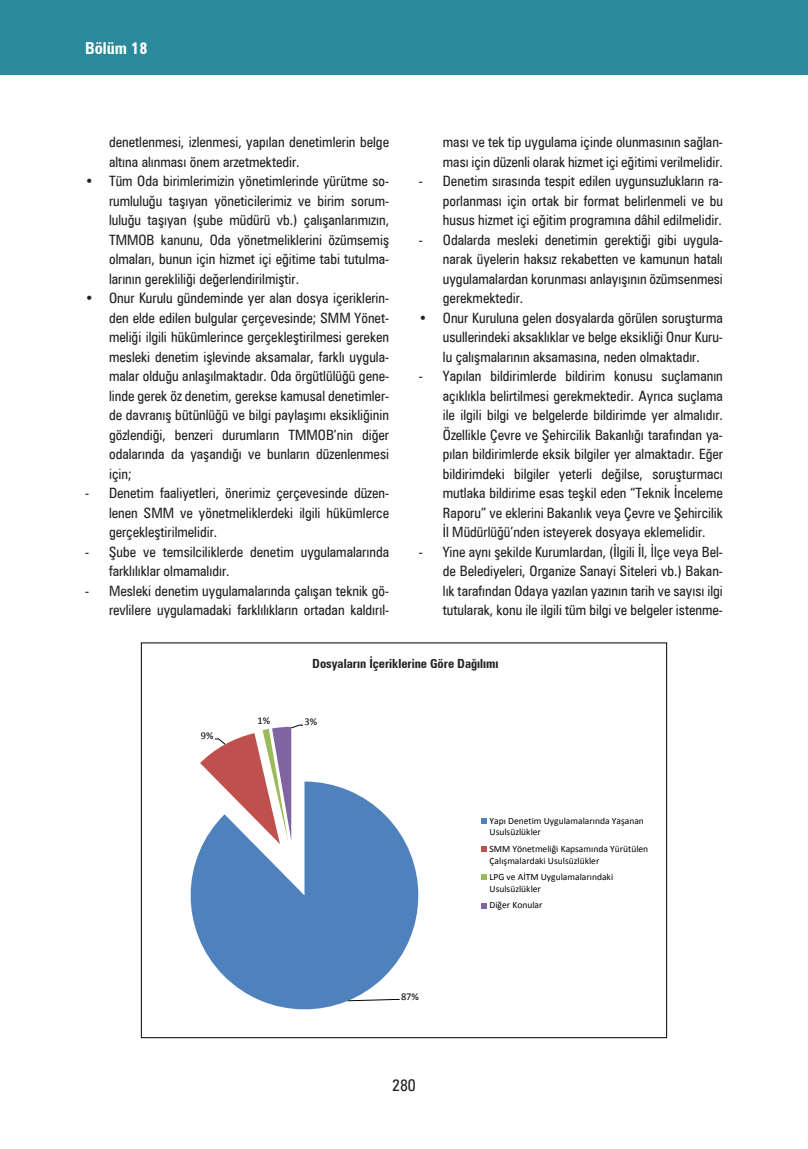
<style>
.page{position:relative;width:808px;height:1149px;background:#fff}
.page>*{position:absolute;margin:0;border:0;box-sizing:border-box;transform-origin:0 0}
.t1{font:700 condensed 16.5px "Zurich BT";color:#fff}
.t2{font:condensed 16.5px "Zurich BT";color:#231f20}
.calismarap_metin{font:condensed 14.25px/19.5px "Zurich BT";color:#231f20;text-align:justify}
._1_1_baslik{font:700 condensed 12.6px "Zurich BT";color:#231f20}
.t3{font:10.35px "Calibri";color:#000}
.t4{font:9.6px/11.7px "Calibri";color:#000}
</style>
<div class="page">
<div style="left:0;top:0;width:808px;height:75px;background:#2a899a"></div>
<svg style="left:140px;top:697px;width:347px;height:340px"></svg>
<p class="t1" style="left:85px;top:38px;width:64px">Bölüm 18</p>
<p class="calismarap_metin" style="left:109px;top:132px;width:281px">denetlenmesi, izlenmesi, yapılan denetimlerin belge altına alınması önem arzetmektedir.</p>
<p class="calismarap_metin" style="left:109px;top:171px;width:282px;text-indent:-24px">• Tüm Oda birimlerimizin yönetimlerinde yürütme so&shy;rumluluğu taşıyan yöneticilerimiz ve birim sorum&shy;luluğu taşıyan (şube müdürü vb.) çalışanlarımızın, TMMOB kanunu, Oda yönetmeliklerini özümsemiş olmaları, bunun için hizmet içi eğitime tabi tutulma&shy;larının gerekliliği değerlendirilmiştir.</p>
<p class="calismarap_metin" style="left:109px;top:288px;width:282px;text-indent:-24px">• Onur Kurulu gündeminde yer alan dosya içeriklerin&shy;den elde edilen bulgular çerçevesinde; SMM Yönet&shy;meliği ilgili hükümlerince gerçekleştirilmesi gereken mesleki denetim işlevinde aksamalar, farklı uygula&shy;malar olduğu anlaşılmaktadır. Oda örgütlülüğü gene&shy;linde gerek öz denetim, gerekse kamusal denetimler&shy;de davranış bütünlüğü ve bilgi paylaşımı eksikliğinin gözlendiği, benzeri durumların TMMOB’nin diğer odalarında da yaşandığı ve bunların düzenlenmesi için;</p>
<p class="calismarap_metin" style="left:109px;top:483px;width:282px;text-indent:-24px">- Denetim faaliyetleri, önerimiz çerçevesinde düzen&shy;lenen SMM ve yönetmeliklerdeki ilgili hükümlerce gerçekleştirilmelidir.</p>
<p class="calismarap_metin" style="left:109px;top:541px;width:281px;text-indent:-24px">- Şube ve temsilciliklerde denetim uygulamalarında farklılıklar olmamalıdır.</p>
<p class="calismarap_metin" style="left:85px;top:580px;width:306px;text-align:right">- Mesleki denetim uygulamalarında çalışan teknik gö&shy;revlilere uygulamadaki farklılıkların ortadan kaldırıl-</p>
<p class="calismarap_metin" style="left:443px;top:132px;width:282px">ması ve tek tip uygulama içinde olunmasının sağlan&shy;ması için düzenli olarak hizmet içi eğitimi verilmelidir.</p>
<p class="calismarap_metin" style="left:443px;top:171px;width:282px;text-indent:-24px">- Denetim sırasında tespit edilen uygunsuzlukların ra&shy;porlanması için ortak bir format belirlenmeli ve bu husus hizmet içi eğitim programına dâhil edilmelidir.</p>
<p class="calismarap_metin" style="left:443px;top:229px;width:282px;text-indent:-24px">- Odalarda mesleki denetimin gerektiği gibi uygula&shy;narak üyelerin haksız rekabetten ve kamunun hatalı uygulamalardan korunması anlayışının özümsenmesi gerekmektedir.</p>
<p class="calismarap_metin" style="left:443px;top:307px;width:282px;text-indent:-24px">• Onur Kuruluna gelen dosyalarda görülen soruşturma usullerindeki aksaklıklar ve belge eksikliği Onur Kuru&shy;lu çalışmalarının aksamasına, neden olmaktadır.</p>
<p class="calismarap_metin" style="left:443px;top:366px;width:282px;text-indent:-24px">- Yapılan bildirimlerde bildirim konusu suçlamanın açıklıkla belirtilmesi gerekmektedir. Ayrıca suçlama ile ilgili bilgi ve belgelerde bildirimde yer almalıdır.<br>Özellikle Çevre ve Şehircilik Bakanlığı tarafından ya&shy;pılan bildirimlerde eksik bilgiler yer almaktadır. Eğer bildirimdeki bilgiler yeterli değilse, soruşturmacı mutlaka bildirime esas teşkil eden “Teknik İnceleme Raporu” ve eklerini Bakanlık veya Çevre ve Şehircilik İl Müdürlüğü’nden isteyerek dosyaya eklemelidir.</p>
<p class="calismarap_metin" style="left:443px;top:541px;width:282px;text-indent:-24px">- Yine aynı şekilde Kurumlardan, (İlgili İl, İlçe veya Bel&shy;de Belediyeleri, Organize Sanayi Siteleri vb.) Bakan&shy;lık tarafından Odaya yazılan yazının tarih ve sayısı ilgi tutularak, konu ile ilgili tüm bilgi ve belgeler istenme-</p>
<p class="_1_1_baslik" style="left:312px;top:655px;width:188px">Dosyaların İçeriklerine Göre Dağılımı</p>
<p class="t3" style="left:201px;top:729px;width:14px">9%</p>
<p class="t3" style="left:257px;top:713px;width:14px">1%</p>
<p class="t3" style="left:304px;top:715px;width:14px">3%</p>
<p class="t3" style="left:401px;top:989px;width:19px">87%</p>
<p class="t2" style="left:392px;top:1075px;width:25px">280</p>
<p class="t4" style="left:489px;top:814px;width:156px">Yapı Denetim Uygulamalarında Yaşanan<br>Usulsüzlükler</p>
<p class="t4" style="left:489px;top:842px;width:160px">SMM Yönetmeliği Kapsamında Yürütülen<br>Çalışmalardaki Usulsüzlükler</p>
<p class="t4" style="left:489px;top:870px;width:125px">LPG ve AİTM Uygulamalarındaki<br>Usulsüzlükler</p>
<p class="t4" style="left:489px;top:898px;width:54px">Diğer Konular</p>
</div>
